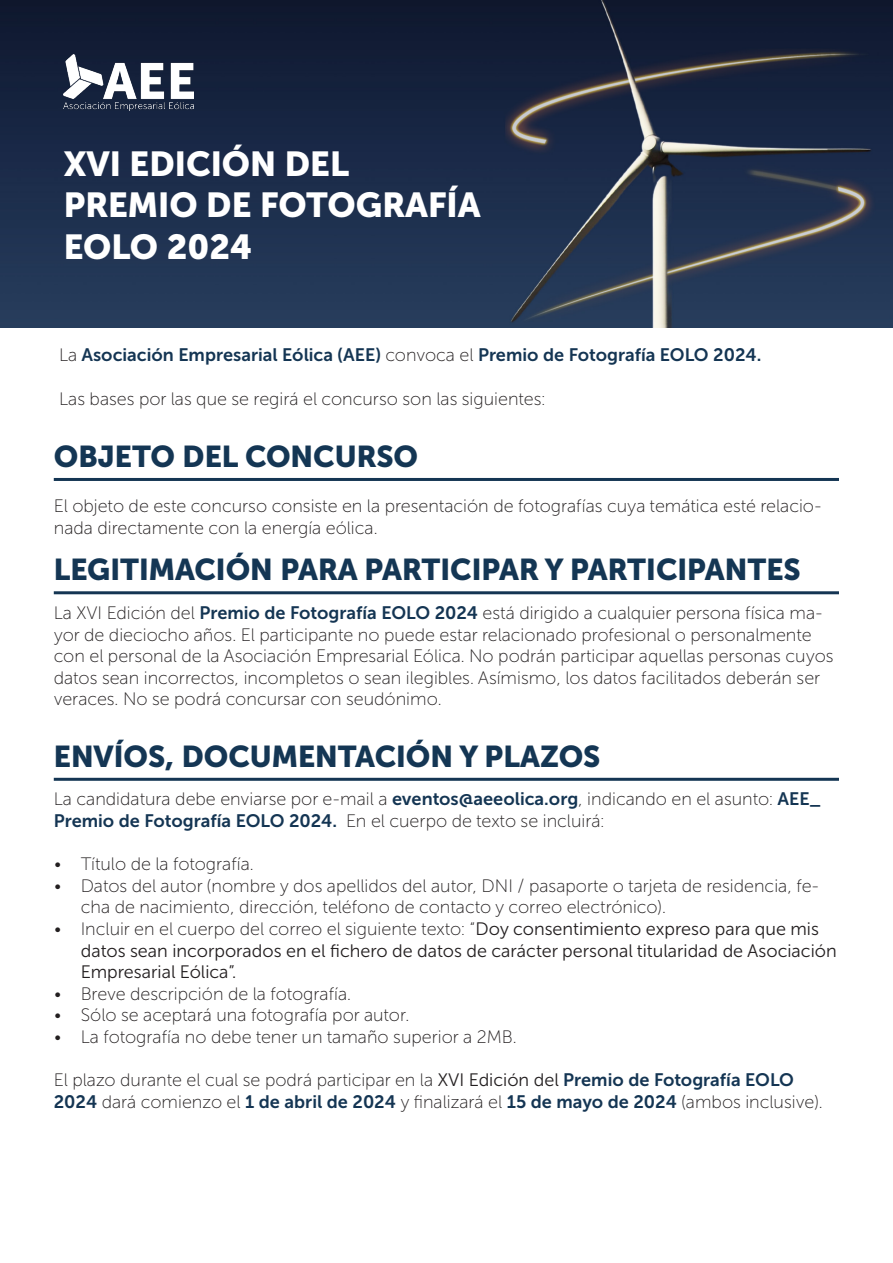
<style>
.page{position:relative;width:893px;height:1263px;background:#fff}
.page>*{position:absolute;margin:0;border:0;box-sizing:border-box;transform-origin:0 0}
.t1{font:34.5px "Museo Sans Cyrl 900";color:#fff}
.t2{font:30px "Museo Sans Cyrl 900";color:#143654}
.t3{font:18px/21.6px "Museo Sans Cyrl 100";color:#231f20}
.t4{font:18px/21.6px "Museo Sans Cyrl 300";color:#231f20}
.t5{font:18px "Museo Sans Cyrl 700";color:#143553}
.s1{font-family:"Museo Sans Cyrl 100";color:#231f20}
.s2{font-family:"Museo Sans Cyrl 700";color:#143553}
.s3{font-family:"Museo Sans Cyrl 100"}
.s4{font-family:"Museo Sans Cyrl 300"}
</style>
<div class="page">
<img style="left:0;top:0;width:893px;height:327px">
<img style="left:64px;top:54px;width:130px;height:57px">
<hr style="left:54px;top:478px;width:785px;height:3px;background:#143553">
<hr style="left:54px;top:778px;width:785px;height:3px;background:#143553">
<hr style="left:54px;top:591px;width:785px;height:3px;background:#143553">
<img style="left:0;top:0;width:1px;height:115px">
<p class="t1" style="left:64px;top:144px;width:287px">XVI EDICIÓN DEL</p>
<p class="t1" style="left:64px;top:185px;width:418px">PREMIO DE FOTOGRAFÍA</p>
<p class="t1" style="left:64px;top:227px;width:190px">EOLO 2024</p>
<p class="t5" style="left:59px;top:345px;width:704px"><span class="s1">La</span> Asociación Empresarial Eólica (AEE) <span class="s1">convoca el</span> Premio de Fotografía EOLO 2024.</p>
<p class="t3" style="left:59px;top:388px;width:488px">Las bases por las que se regirá el concurso son las siguientes:</p>
<p class="t2" style="left:54px;top:439px;width:366px">OBJETO DEL CONCURSO</p>
<p class="t3" style="left:54px;top:495px;width:770px">El objeto de este concurso consiste en la presentación de fotografías cuya temática esté relacio&shy;nada directamente con la energía eólica.</p>
<p class="t2" style="left:54px;top:553px;width:748px">LEGITIMACIÓN PARA PARTICIPAR Y PARTICIPANTES</p>
<p class="t3" style="left:54px;top:602px;width:781px">La XVI Edición del <span class="s2">Premio de Fotografía EOLO 2024</span> está dirigido a cualquier persona física ma&shy;yor de dieciocho años. El participante no puede estar relacionado profesional o personalmente con el personal de la Asociación Empresarial Eólica. No podrán participar aquellas personas cuyos datos sean incorrectos, incompletos o sean ilegibles. Asímismo, los datos facilitados deberán ser veraces. No se podrá concursar con seudónimo.</p>
<p class="t2" style="left:54px;top:739px;width:548px">ENVÍOS, DOCUMENTACIÓN Y PLAZOS</p>
<p class="t3" style="left:54px;top:789px;width:768px">La candidatura debe enviarse por e-mail a <span class="s2">eventos@aeeolica.org</span>, indicando en el asunto: <span class="s2">AEE_<br>Premio de Fotografía EOLO 2024.</span> En el cuerpo de texto se incluirá:</p>
<p class="t3" style="left:54px;top:853px;width:202px">• Título de la fotografía.</p>
<p class="t3" style="left:81px;top:875px;width:740px;text-indent:-27px">• Datos del autor (nombre y dos apellidos del autor, DNI / pasaporte o tarjeta de residencia, fe&shy;cha de nacimiento, dirección, teléfono de contacto y correo electrónico).</p>
<p class="t4" style="left:81px;top:918px;width:757px;text-indent:-27px"><span class="s3">• Incluir en el cuerpo del correo el siguiente texto: “</span>Doy consentimiento expreso para que mis datos sean incorporados en el fichero de datos de carácter personal titularidad de Asociación<br>Empresarial Eólica”.</p>
<p class="t3" style="left:54px;top:983px;width:299px">• Breve descripción de la fotografía.</p>
<p class="t3" style="left:54px;top:1005px;width:357px">• Sólo se aceptará una fotografía por autor.</p>
<p class="t3" style="left:54px;top:1026px;width:464px">• La fotografía no debe tener un tamaño superior a 2MB.</p>
<p class="t3" style="left:54px;top:1069px;width:770px">El plazo durante el cual se podrá participar en la <span class="s4">XVI Edición del</span> <span class="s2">Premio de Fotografía EOLO<br>2024</span> dará comienzo el <span class="s2">1 de abril de 2024</span> y finalizará el <span class="s2">15 de mayo de 2024</span> (ambos inclusive).</p>
</div>
